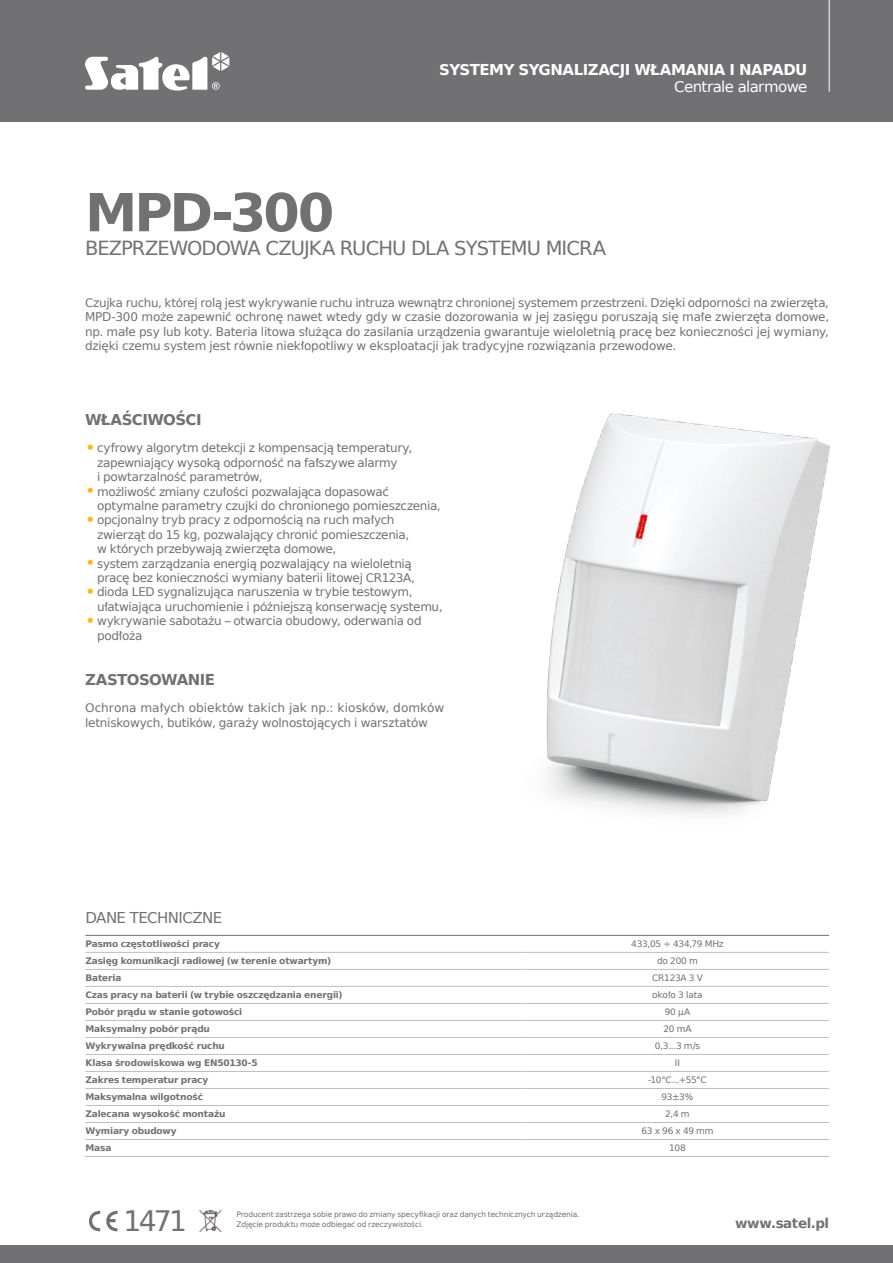
<style>
.page{position:relative;width:893px;height:1263px;background:#fff}
.page>*{position:absolute;margin:0;border:0;box-sizing:border-box;transform-origin:0 0}
.SYMBOL{font:700 52.5px "Prima Sans EU";letter-spacing:-.06em;color:#717073}
.t1{font:28.2px "Prima Sans EU";color:#717073}
.NAZWA_PRODUKTU{font:19.5px "Prima Sans EU";letter-spacing:-.045em;color:#717073}
.t2{font:700 15px "Prima Sans EU";letter-spacing:-.035em;color:#fff}
._02_-_ŚRÓDTYTUŁ{font:700 15px "Prima Sans EU";letter-spacing:-.04em;color:#717073}
.t3{font:15px "Prima Sans EU";letter-spacing:-.04em;color:#fff}
.DANE_TECHNICZNE{font:15px "Prima Sans EU";letter-spacing:-.04em;color:#717073}
.t4{font:700 13.5px "Prima Sans EU";letter-spacing:-.03em;color:#717073}
._03_-_PUNKTORY{font:12px/14.4px "Prima Sans EU";letter-spacing:-.025em;color:#717073}
._01_-_OPIS_nowy{font:12px/14.4px "Prima Sans EU";letter-spacing:-.015em;color:#717073}
.TABELA_-_MENU{font:700 9px "Prima Sans EU";letter-spacing:-.02em;color:#717073}
.TABELA_-_DANE{font:9px "Prima Sans EU";letter-spacing:-.025em;color:#717073}
.t5{font:7.5px "Prima Sans EU";letter-spacing:-.015em;color:#717073}
.s1{font-size:18px;color:#fab81c}
</style>
<div class="page">
<div style="left:0;top:0;width:893px;height:121px;background:#717073"></div>
<svg style="left:85px;top:52px;width:144px;height:39px"></svg>
<hr style="left:829px;top:0;width:1px;height:92px;background:#fff">
<img style="left:199px;top:1210px;width:23px;height:22px">
<div style="left:0;top:1245px;width:893px;height:18px;background:#717073"></div>
<svg style="left:89px;top:1210px;width:29px;height:22px"></svg>
<hr style="left:85px;top:952px;width:441px;height:1px;background:#bcbdbf">
<hr style="left:526px;top:952px;width:303px;height:1px;background:#bcbdbf">
<hr style="left:85px;top:969px;width:441px;height:1px;background:#bcbdbf">
<hr style="left:526px;top:969px;width:303px;height:1px;background:#bcbdbf">
<hr style="left:85px;top:986px;width:441px;height:1px;background:#bcbdbf">
<hr style="left:526px;top:986px;width:303px;height:1px;background:#bcbdbf">
<hr style="left:85px;top:1003px;width:441px;height:1px;background:#bcbdbf">
<hr style="left:526px;top:1003px;width:303px;height:1px;background:#bcbdbf">
<hr style="left:85px;top:1020px;width:441px;height:1px;background:#bcbdbf">
<hr style="left:526px;top:1020px;width:303px;height:1px;background:#bcbdbf">
<hr style="left:85px;top:1037px;width:441px;height:1px;background:#bcbdbf">
<hr style="left:526px;top:1037px;width:303px;height:1px;background:#bcbdbf">
<hr style="left:85px;top:1054px;width:441px;height:1px;background:#bcbdbf">
<hr style="left:526px;top:1054px;width:303px;height:1px;background:#bcbdbf">
<hr style="left:85px;top:1071px;width:441px;height:1px;background:#bcbdbf">
<hr style="left:526px;top:1071px;width:303px;height:1px;background:#bcbdbf">
<hr style="left:85px;top:1088px;width:441px;height:1px;background:#bcbdbf">
<hr style="left:526px;top:1088px;width:303px;height:1px;background:#bcbdbf">
<hr style="left:85px;top:1105px;width:441px;height:1px;background:#bcbdbf">
<hr style="left:526px;top:1105px;width:303px;height:1px;background:#bcbdbf">
<hr style="left:85px;top:1122px;width:441px;height:1px;background:#bcbdbf">
<hr style="left:526px;top:1122px;width:303px;height:1px;background:#bcbdbf">
<hr style="left:85px;top:1139px;width:441px;height:1px;background:#bcbdbf">
<hr style="left:526px;top:1139px;width:303px;height:1px;background:#bcbdbf">
<hr style="left:85px;top:1156px;width:441px;height:1px;background:#bcbdbf">
<hr style="left:526px;top:1156px;width:303px;height:1px;background:#bcbdbf">
<hr style="left:85px;top:935px;width:441px;height:1px;background:#717073">
<hr style="left:526px;top:935px;width:303px;height:1px;background:#717073">
<img style="left:547px;top:414px;width:282px;height:401px">
<p class="t2" style="left:439px;top:59px;width:370px">SYSTEMY SYGNALIZACJI WŁAMANIA I NAPADU</p>
<p class="t3" style="left:674px;top:76px;width:135px">Centrale alarmowe</p>
<p class="SYMBOL" style="left:85px;top:176px;width:251px">MPD-300</p>
<p class="NAZWA_PRODUKTU" style="left:85px;top:234px;width:522px">BEZPRZEWODOWA CZUJKA RUCHU DLA SYSTEMU MICRA</p>
<p class="_01_-_OPIS_nowy" style="left:85px;top:295px;width:746px;text-align:justify">Czujka ruchu, której rolą jest wykrywanie ruchu intruza wewnątrz chronionej systemem przestrzeni. Dzięki odporności na zwierzęta, MPD-300 może zapewnić ochronę nawet wtedy gdy w czasie dozorowania w jej zasięgu poruszają się małe zwierzęta domowe, np. małe psy lub koty. Bateria litowa służąca do zasilania urządzenia gwarantuje wieloletnią pracę bez konieczności jej wymiany, dzięki czemu system jest równie niekłopotliwy w eksploatacji jak tradycyjne rozwiązania przewodowe.</p>
<p class="_02_-_ŚRÓDTYTUŁ" style="left:85px;top:409px;width:118px">WŁAŚCIWOŚCI</p>
<p class="_03_-_PUNKTORY" style="left:97px;top:440px;width:317px;text-indent:-12px"><span class="s1">•</span>cyfrowy algorytm detekcji z kompensacją temperatury, zapewniający wysoką odporność na fałszywe alarmy<br>i powtarzalność parametrów,</p>
<p class="_03_-_PUNKTORY" style="left:97px;top:484px;width:345px;text-indent:-12px"><span class="s1">•</span>możliwość zmiany czułości pozwalająca dopasować optymalne parametry czujki do chronionego pomieszczenia,</p>
<p class="_03_-_PUNKTORY" style="left:97px;top:512px;width:314px;text-indent:-12px"><span class="s1">•</span>opcjonalny tryb pracy z odpornością na ruch małych zwierząt do 15 kg, pozwalający chronić pomieszczenia, w których przebywają zwierzęta domowe,</p>
<p class="_03_-_PUNKTORY" style="left:85px;top:556px;width:331px;text-align:right"><span class="s1">•</span>system zarządzania energią pozwalający na wieloletnią pracę bez konieczności wymiany baterii litowej CR123A,</p>
<p class="_03_-_PUNKTORY" style="left:97px;top:584px;width:347px;text-indent:-12px"><span class="s1">•</span>dioda LED sygnalizująca naruszenia w trybie testowym, ułatwiająca uruchomienie i późniejszą konserwację systemu,</p>
<p class="_03_-_PUNKTORY" style="left:97px;top:613px;width:326px;text-indent:-12px"><span class="s1">•</span>wykrywanie sabotażu – otwarcia obudowy, oderwania od podłoża</p>
<p class="_02_-_ŚRÓDTYTUŁ" style="left:85px;top:669px;width:132px">ZASTOSOWANIE</p>
<p class="_01_-_OPIS_nowy" style="left:85px;top:701px;width:361px">Ochrona małych obiektów takich jak np.: kiosków, domków letniskowych, butików, garaży wolnostojących i warsztatów</p>
<p class="DANE_TECHNICZNE" style="left:85px;top:907px;width:138px">DANE TECHNICZNE</p>
<p class="TABELA_-_MENU" style="left:85px;top:938px;width:136px">Pasmo częstotliwości pracy</p>
<p class="TABELA_-_DANE" style="left:631px;top:938px;width:94px">433,05 ÷ 434,79 MHz</p>
<p class="TABELA_-_MENU" style="left:85px;top:955px;width:247px">Zasięg komunikacji radiowej (w terenie otwartym)</p>
<p class="TABELA_-_DANE" style="left:657px;top:955px;width:42px">do 200 m</p>
<p class="TABELA_-_MENU" style="left:85px;top:972px;width:38px">Bateria</p>
<p class="TABELA_-_DANE" style="left:652px;top:972px;width:52px">CR123A 3 V</p>
<p class="TABELA_-_MENU" style="left:85px;top:989px;width:259px">Czas pracy na baterii (w trybie oszczędzania energii)</p>
<p class="TABELA_-_DANE" style="left:652px;top:989px;width:52px">około 3 lata</p>
<p class="TABELA_-_MENU" style="left:85px;top:1006px;width:158px">Pobór prądu w stanie gotowości</p>
<p class="TABELA_-_DANE" style="left:665px;top:1006px;width:27px">90 µA</p>
<p class="TABELA_-_MENU" style="left:85px;top:1023px;width:126px">Maksymalny pobór prądu</p>
<p class="TABELA_-_DANE" style="left:663px;top:1023px;width:30px">20 mA</p>
<p class="TABELA_-_MENU" style="left:85px;top:1040px;width:141px">Wykrywalna prędkość ruchu</p>
<p class="TABELA_-_DANE" style="left:655px;top:1040px;width:47px">0,3...3 m/s</p>
<p class="TABELA_-_MENU" style="left:85px;top:1057px;width:174px">Klasa środowiskowa wg EN50130-5</p>
<p class="TABELA_-_DANE" style="left:675px;top:1057px;width:7px">II</p>
<p class="TABELA_-_MENU" style="left:85px;top:1074px;width:124px">Zakres temperatur pracy</p>
<p class="TABELA_-_DANE" style="left:648px;top:1074px;width:60px">-10°C...+55°C</p>
<p class="TABELA_-_MENU" style="left:85px;top:1091px;width:119px">Maksymalna wilgotność</p>
<p class="TABELA_-_DANE" style="left:662px;top:1091px;width:33px">93±3%</p>
<p class="TABELA_-_MENU" style="left:85px;top:1108px;width:142px">Zalecana wysokość montażu</p>
<p class="TABELA_-_DANE" style="left:665px;top:1108px;width:26px">2,4 m</p>
<p class="TABELA_-_MENU" style="left:85px;top:1125px;width:93px">Wymiary obudowy</p>
<p class="TABELA_-_DANE" style="left:641px;top:1125px;width:74px">63 x 96 x 49 mm</p>
<p class="TABELA_-_MENU" style="left:85px;top:1142px;width:28px">Masa</p>
<p class="TABELA_-_DANE" style="left:669px;top:1142px;width:18px">108</p>
<h2 class="t1" style="left:123px;top:1201px;width:65px">1471</h2>
<p class="t5" style="left:237px;top:1219px;width:188px">Zdjęcie produktu może odbiegać od rzeczywistości.</p>
<p class="t5" style="left:237px;top:1209px;width:344px">Producent zastrzega sobie prawo do zmiany specyfikacji oraz danych technicznych urządzenia.</p>
<p class="t4" style="left:735px;top:1213px;width:96px">www.satel.pl</p>
</div>
